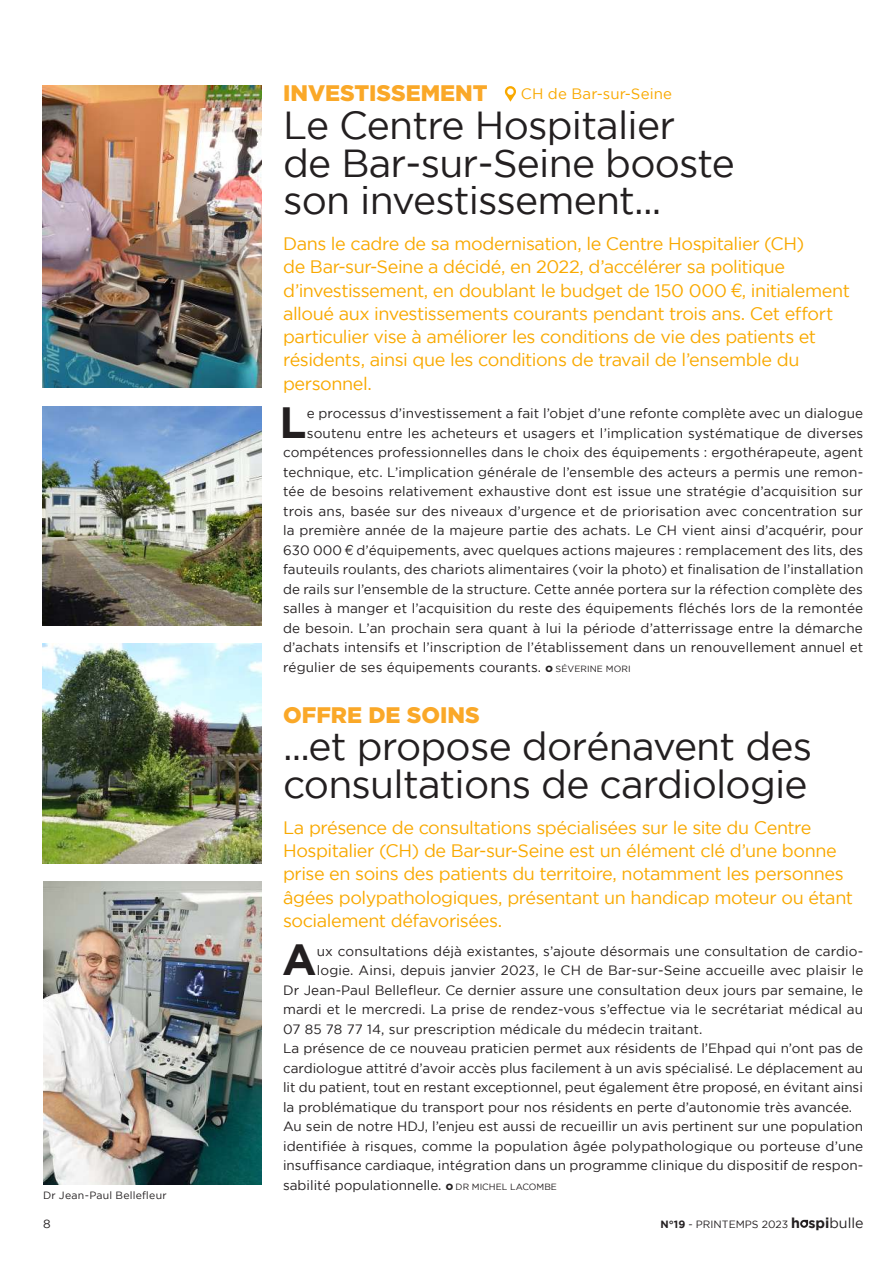
<style>
.page{position:relative;width:893px;height:1263px;background:#fff}
.page>*{position:absolute;margin:0;border:0;box-sizing:border-box;transform-origin:0 0}
.t1{font:700 43.65px "Gotham";color:#231f20}
.t2{font:39px/37.5px "Gotham";letter-spacing:-.02em;color:#231f20}
.t3{font:900 22.5px "Gotham";color:#faa828}
.t4{font:18px/23.2px "Gotham";letter-spacing:-.025em;color:#f9a900}
.t5{font:15px "Gotham";letter-spacing:.01em;color:#f9a900}
.t6{font:13.5px "Gotham";letter-spacing:.01em;color:#231f20}
.t7{font:12px "Gotham";color:#231f20}
.t8{font:10.5px "Gotham";letter-spacing:.015em;color:#231f20}
.s1{font-family:"Te X Gyre Adventor"}
.s2{font-weight:900;font-size:9px}
.s3{font-size:9px}
.s4{font-weight:700}
.s5{font-weight:700;font-size:14.25px}
.s6{font-size:14.25px}
</style>
<div class="page">
<svg style="left:800px;top:1220px;width:8px;height:8px"></svg>
<img style="left:43px;top:85px;width:219px;height:302px">
<img style="left:43px;top:882px;width:219px;height:302px">
<svg style="left:505px;top:86px;width:11px;height:16px"></svg>
<img style="left:43px;top:406px;width:218px;height:219px">
<img style="left:43px;top:644px;width:218px;height:219px">
<p class="t8" style="left:43px;top:1190px;width:125px">Dr Jean-Paul Bellefleur</p>
<h3 class="t3" style="left:283px;top:80px;width:206px">INVESTISSEMENT</h3>
<h2 class="t2" style="left:283px;top:106px;width:453px">Le Centre Hospitalier<br>de Bar-sur-Seine booste son investissement...</h2>
<p class="t4" style="left:283px;top:232px;width:568px">Dans le cadre de sa modernisation, le Centre Hospitalier (CH)<br>de Bar-sur-Seine a décidé, en 2022, d’accélérer sa politique d’investissement, en doublant le budget de 150 000 <span class="s1">€</span>, initialement alloué aux investissements courants pendant trois ans. Cet effort particulier vise à améliorer les conditions de vie des patients et résidents, ainsi que les conditions de travail de l’ensemble du personnel.</p>
<h1 class="t1" style="left:279px;top:397px;width:29px">L</h1>
<p class="t6" style="left:307px;top:406px;width:558px">e processus d’investissement a fait l’objet d’une refonte complète avec un dialogue</p>
<p class="t5" style="left:521px;top:86px;width:153px">CH de Bar-sur-Seine</p>
<p class="t6" style="left:307px;top:426px;width:558px">soutenu entre les acheteurs et usagers et l’implication systématique de diverses</p>
<p class="t6" style="left:283px;top:445px;width:582px">compétences professionnelles dans le choix des équipements : ergothérapeute, agent</p>
<p class="t6" style="left:283px;top:465px;width:582px">technique, etc. L’implication générale de l’ensemble des acteurs a permis une remon-</p>
<p class="t6" style="left:283px;top:484px;width:581px">tée de besoins relativement exhaustive dont est issue une stratégie d’acquisition sur</p>
<p class="t6" style="left:283px;top:504px;width:581px">trois ans, basée sur des niveaux d’urgence et de priorisation avec concentration sur</p>
<p class="t6" style="left:283px;top:523px;width:582px">la première année de la majeure partie des achats. Le CH vient ainsi d’acquérir, pour</p>
<p class="t6" style="left:283px;top:543px;width:582px">630 000 <span class="s1">€</span> d’équipements, avec quelques actions majeures : remplacement des lits, des</p>
<p class="t6" style="left:283px;top:562px;width:582px">fauteuils roulants, des chariots alimentaires (voir la photo) et finalisation de l’installation</p>
<p class="t6" style="left:283px;top:582px;width:581px">de rails sur l’ensemble de la structure. Cette année portera sur la réfection complète des</p>
<p class="t6" style="left:283px;top:601px;width:582px">salles à manger et l’acquisition du reste des équipements fléchés lors de la remontée</p>
<p class="t6" style="left:283px;top:621px;width:581px">de besoin. L’an prochain sera quant à lui la période d’atterrissage entre la démarche</p>
<p class="t6" style="left:283px;top:640px;width:582px">d’achats intensifs et l’inscription de l’établissement dans un renouvellement annuel et</p>
<p class="t6" style="left:283px;top:660px;width:349px">régulier de ses équipements courants. <span class="s2">O</span> <span class="s3">SÉVERINE MORI</span></p>
<h3 class="t3" style="left:283px;top:702px;width:198px">OFFRE DE SOINS</h3>
<h2 class="t2" style="left:283px;top:727px;width:531px">...et propose dorénavent des consultations de cardiologie</h2>
<p class="t4" style="left:283px;top:816px;width:571px">La présence de consultations spécialisées sur le site du Centre Hospitalier (CH) de Bar-sur-Seine est un élément clé d’une bonne prise en soins des patients du territoire, notamment les personnes âgées polypathologiques, présentant un handicap moteur ou étant socialement défavorisées.</p>
<h1 class="t1" style="left:282px;top:935px;width:36px">A</h1>
<p class="t6" style="left:317px;top:943px;width:548px">ux consultations déjà existantes, s’ajoute désormais une consultation de cardio-</p>
<p class="t6" style="left:317px;top:963px;width:548px">logie. Ainsi, depuis janvier 2023, le CH de Bar-sur-Seine accueille avec plaisir le</p>
<p class="t6" style="left:283px;top:982px;width:582px">Dr Jean-Paul Bellefleur. Ce dernier assure une consultation deux jours par semaine, le</p>
<p class="t6" style="left:283px;top:1002px;width:582px">mardi et le mercredi. La prise de rendez-vous s’effectue via le secrétariat médical au</p>
<p class="t6" style="left:283px;top:1021px;width:421px">07 85 78 77 14, sur prescription médicale du médecin traitant.</p>
<p class="t6" style="left:283px;top:1041px;width:582px">La présence de ce nouveau praticien permet aux résidents de l’Ehpad qui n’ont pas de</p>
<p class="t6" style="left:283px;top:1060px;width:582px">cardiologue attitré d’avoir accès plus facilement à un avis spécialisé. Le déplacement au</p>
<p class="t6" style="left:283px;top:1080px;width:581px">lit du patient, tout en restant exceptionnel, peut également être proposé, en évitant ainsi</p>
<p class="t6" style="left:283px;top:1099px;width:571px">la problématique du transport pour nos résidents en perte d’autonomie très avancée.</p>
<p class="t6" style="left:283px;top:1119px;width:582px">Au sein de notre HDJ, l’enjeu est aussi de recueillir un avis pertinent sur une population</p>
<p class="t6" style="left:283px;top:1138px;width:582px">identifiée à risques, comme la population âgée polypathologique ou porteuse d’une</p>
<p class="t6" style="left:283px;top:1158px;width:582px">insuffisance cardiaque, intégration dans un programme clinique du dispositif de respon-</p>
<p class="t6" style="left:283px;top:1177px;width:275px">sabilité populationnelle. <span class="s2">O</span> <span class="s3">DR MICHEL LACOMBE</span></p>
<p class="t7" style="left:43px;top:1217px;width:9px">8</p>
<p class="t8" style="left:661px;top:1218px;width:204px"><span class="s4">N°19</span> - PRINTEMPS 2023 <span class="s5">h spi</span><span class="s6">bulle</span></p>
</div>
